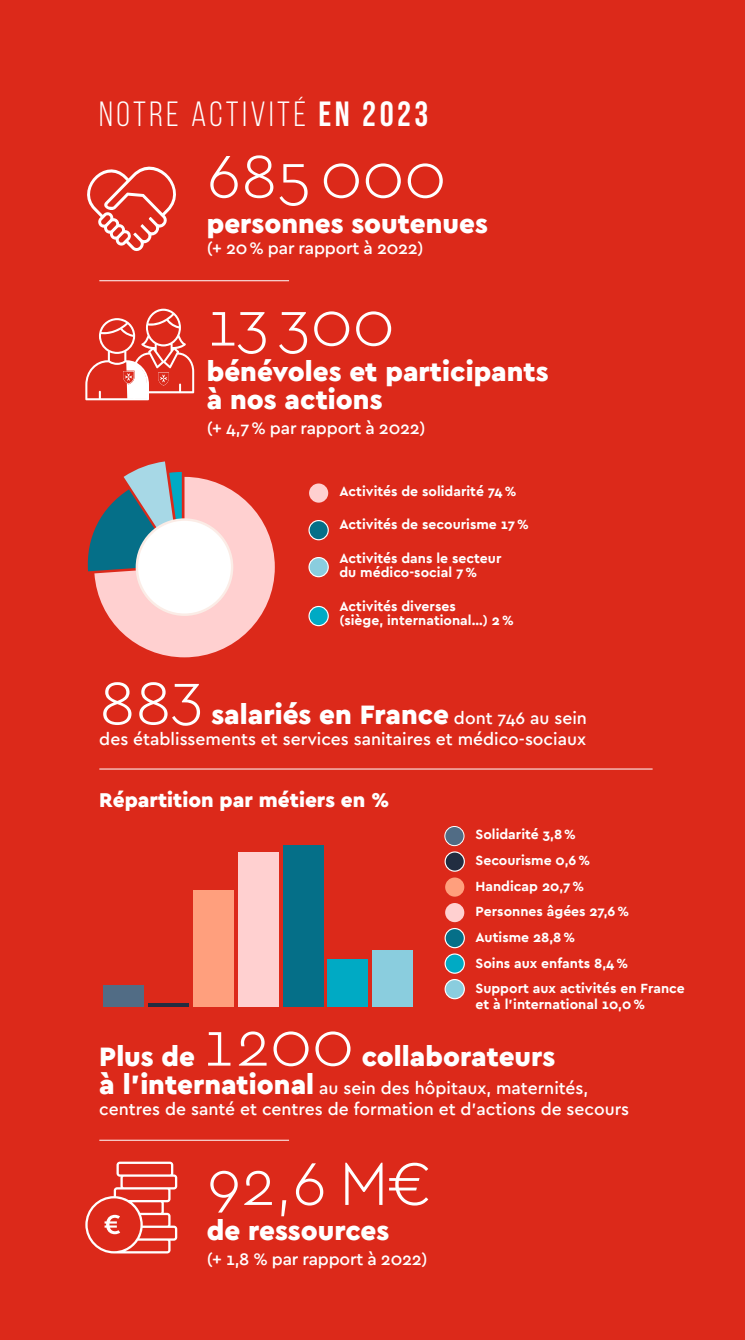
<style>
.page{position:relative;width:745px;height:1340px;background:#fff}
.page>*{position:absolute;margin:0;border:0;box-sizing:border-box;transform-origin:0 0}
.t1{font:300 63px "Cera";color:#fff}
.t2{font:35px "Bebas Neue";letter-spacing:.1em;color:#fff}
.t3{font:900 28px/28px "Cera";color:#fff}
.t4{font:900 21px "Cera";color:#fff}
.t5{font:500 17.5px/21px "Cera";color:#fff}
.t6{font:700 14px/25.7px "Cera";color:#fff}
.s1{font-style:inherit}
.s2{font-weight:500;font-size:17.5px}
.s3{font-weight:900;font-size:28px}
</style>
<div class="page">
<div style="left:0;top:0;width:744px;height:1339px;background:#dc291a"></div>
<svg style="left:85px;top:309px;width:109px;height:91px"></svg>
<svg style="left:87px;top:166px;width:89px;height:85px"></svg>
<div style="left:444px;top:826px;width:19px;height:19px;background:#516c85;border-radius:50%"></div>
<div style="left:444px;top:826px;width:20px;height:20px;border:1px solid #fff;border-radius:50%"></div>
<div style="left:445px;top:903px;width:19px;height:19px;background:#ffd0d0;border-radius:50%"></div>
<div style="left:445px;top:852px;width:19px;height:19px;background:#222d41;border-radius:50%"></div>
<div style="left:444px;top:851px;width:20px;height:20px;border:1px solid #fff;border-radius:50%"></div>
<div style="left:445px;top:877px;width:19px;height:19px;background:#ff9f7d;border-radius:50%"></div>
<div style="left:445px;top:928px;width:19px;height:19px;background:#056f88;border-radius:50%"></div>
<div style="left:444px;top:928px;width:20px;height:20px;border:1px solid #fff;border-radius:50%"></div>
<div style="left:445px;top:954px;width:19px;height:19px;background:#00aac4;border-radius:50%"></div>
<div style="left:444px;top:953px;width:20px;height:20px;border:1px solid #fff;border-radius:50%"></div>
<div style="left:445px;top:979px;width:19px;height:19px;background:#8acdde;border-radius:50%"></div>
<div style="left:444px;top:979px;width:20px;height:20px;border:1px solid #fff;border-radius:50%"></div>
<hr style="left:99px;top:768px;width:553px;height:1px;background:#fff">
<hr style="left:99px;top:280px;width:190px;height:1px;background:#fff">
<svg style="left:85px;top:1161px;width:92px;height:92px"></svg>
<hr style="left:99px;top:1139px;width:190px;height:1px;background:#fff">
<svg style="left:87px;top:461px;width:187px;height:196px"></svg>
<div style="left:137px;top:519px;width:95px;height:95px;background:#fff;border-radius:50%"></div>
<div style="left:136px;top:518px;width:97px;height:98px;border:2px solid #fbece6;border-radius:50%"></div>
<div style="left:309px;top:483px;width:19px;height:19px;background:#ffd0d0;border-radius:50%"></div>
<div style="left:309px;top:520px;width:19px;height:20px;background:#056f88;border-radius:50%"></div>
<div style="left:308px;top:520px;width:20px;height:20px;border:1px solid #fff;border-radius:50%"></div>
<div style="left:309px;top:606px;width:19px;height:19px;background:#00aac4;border-radius:50%"></div>
<div style="left:308px;top:606px;width:20px;height:20px;border:1px solid #fff;border-radius:50%"></div>
<div style="left:309px;top:557px;width:19px;height:19px;background:#8acdde;border-radius:50%"></div>
<div style="left:308px;top:557px;width:20px;height:20px;border:1px solid #fff;border-radius:50%"></div>
<div style="left:372px;top:950px;width:41px;height:56px;background:#8acdde"></div>
<div style="left:327px;top:959px;width:41px;height:47px;background:#00aac4"></div>
<div style="left:283px;top:845px;width:40px;height:161px;background:#056f88"></div>
<div style="left:238px;top:851px;width:40px;height:155px;background:#ffd0d0"></div>
<div style="left:193px;top:890px;width:40px;height:116px;background:#ff9f7d"></div>
<hr style="left:148px;top:1003px;width:40px;height:3px;background:#222d41">
<div style="left:103px;top:985px;width:40px;height:21px;background:#516c85"></div>
<h2 class="t2" style="left:99px;top:95px;width:330px">NOTRE ACTIVITÉ <span class="s1">EN 2023</span></h2>
<h1 class="t1" style="left:207px;top:135px;width:241px">685 000</h1>
<h3 class="t3" style="left:207px;top:209px;width:282px">personnes soutenues</h3>
<p class="t5" style="left:207px;top:237px;width:218px">(+ 20 % par rapport à 2022)</p>
<h1 class="t1" style="left:207px;top:282px;width:189px">13 300</h1>
<h3 class="t3" style="left:207px;top:356px;width:343px">bénévoles et participants à nos actions</h3>
<p class="t5" style="left:207px;top:417px;width:220px">(+ 4,7 % par rapport à 2022)</p>
<p class="t6" style="left:339px;top:477px;width:178px">Activités de solidarité 74 %</p>
<p class="t6" style="left:339px;top:511px;width:191px">Activités de secourisme 17 %</p>
<p class="t6" style="left:339px;top:551px;width:163px;line-height:14px">Activités dans le secteur du médico-social 7 %</p>
<p class="t6" style="left:339px;top:599px;width:176px;line-height:14px">Activités diverses<br>(siège, international…) 2 %</p>
<h1 class="t1" style="left:99px;top:661px;width:106px">883</h1>
<h3 class="t3" style="left:211px;top:700px;width:377px">salariés en France <span class="s2">dont 746 au sein</span></h3>
<p class="t5" style="left:99px;top:728px;width:488px">des établissements et services sanitaires et médico-sociaux</p>
<h3 class="t4" style="left:99px;top:785px;width:291px">Répartition par métiers en %</h3>
<p class="t6" style="left:475px;top:821px;width:211px">Solidarité 3,8 %<br>Secourisme 0,6 %<br>Handicap 20,7 %<br>Personnes âgées 27,6 %<br>Autisme 28,8 %<br>Soins aux enfants 8,4 %<br>Support aux activités en France</p>
<p class="t6" style="left:475px;top:991px;width:171px">et à l'international 10,0 %</p>
<h1 class="t1" style="left:203px;top:1002px;width:152px">1200</h1>
<h3 class="t3" style="left:361px;top:1041px;width:195px">collaborateurs</h3>
<p class="t5" style="left:99px;top:1076px;width:531px"><span class="s3">à l'international</span> au sein des hôpitaux, maternités, centres de santé et centres de formation et d'actions de secours</p>
<h3 class="t3" style="left:99px;top:1041px;width:97px">Plus de</h3>
<h1 class="t1" style="left:207px;top:1141px;width:226px">92,6 M€</h1>
<h3 class="t3" style="left:207px;top:1215px;width:184px">de ressources</h3>
<p class="t5" style="left:207px;top:1248px;width:222px">(+ 1,8 % par rapport à 2022)</p>
</div>
